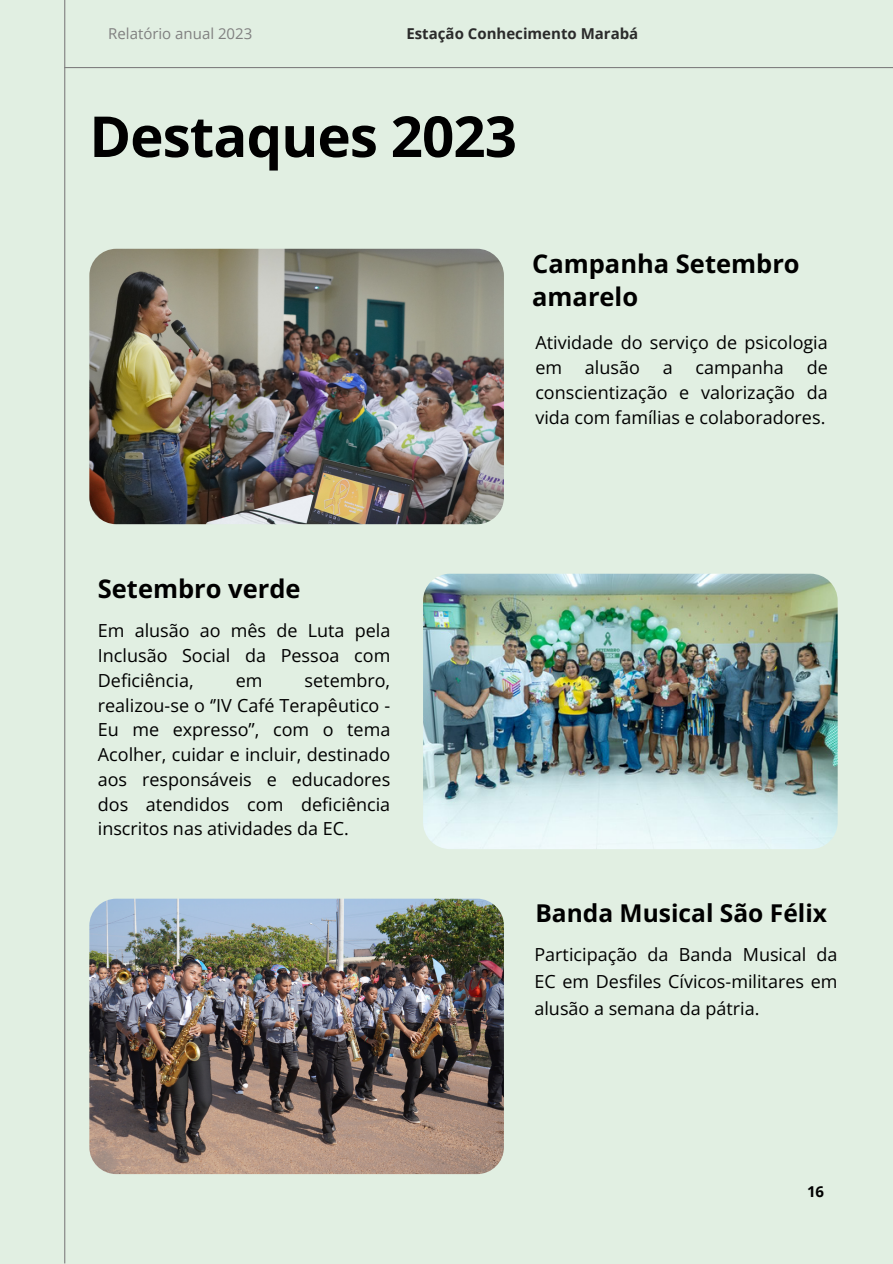
<style>
.page{position:relative;width:893px;height:1264px;background:#fff}
.page>*{position:absolute;margin:0;border:0;box-sizing:border-box;transform-origin:0 0}
.t1{font:700 56.4px "Open Sans";letter-spacing:-.015em;color:#000}
.t2{font:700 25.5px/32.7px "Open Sans";color:#000}
.t3{font:700 24.6px "Open Sans";color:#000}
.t4{font:18px/24.8px "Open Sans";color:#000;text-align:justify}
.t5{font:700 15px "Open Sans";color:#2b2b2b}
.t6{font:15px "Open Sans";color:#808080}
.t7{font:700 15px "Open Sans";color:#000}
</style>
<div class="page">
<div style="left:0;top:0;width:892px;height:1263px;background:#e1efe2"></div>
<img style="left:89px;top:249px;width:414px;height:275px;border-radius:27px">
<img style="left:423px;top:573px;width:414px;height:276px;border-radius:27px">
<img style="left:89px;top:898px;width:414px;height:276px;border-radius:27px">
<hr style="left:64px;top:0;width:1px;height:1263px;background:#808080">
<hr style="left:64px;top:67px;width:828px;height:1px;background:#808080">
<p class="t6" style="left:108px;top:23px;width:146px">Relatório anual 2023</p>
<h3 class="t5" style="left:406px;top:23px;width:233px">Estação Conhecimento Marabá</h3>
<p class="t1" style="left:89px;top:97px;width:429px">Destaques 2023</p>
<h3 class="t2" style="left:532px;top:247px;width:269px">Campanha Setembro amarelo</h3>
<p class="t4" style="left:535px;top:330px;width:294px">Atividade do serviço de psicologia em</p>
<p class="t4" style="left:535px;top:355px;width:294px;text-indent:271px">de conscientização e valorização da vida com famílias e colaboradores.</p>
<p class="t4" style="left:585px;top:355px;width:56px">alusão</p>
<p class="t4" style="left:662px;top:355px;width:11px">a</p>
<p class="t4" style="left:695px;top:355px;width:90px">campanha</p>
<h2 class="t2" style="left:98px;top:572px;width:204px">Setembro verde</h2>
<p class="t4" style="left:98px;top:618px;width:294px">Em alusão ao mês de Luta pela Inclusão Social da Pessoa com Deficiência,</p>
<p class="t4" style="left:98px;top:667px;width:294px;text-indent:207px">setembro, realizou-se o ‘’IV Café Terapêutico - Eu me expresso”, com o tema Acolher, cuidar e incluir, destinado aos responsáveis e educadores dos atendidos com deficiência inscritos nas atividades da EC.</p>
<p class="t4" style="left:236px;top:667px;width:28px">em</p>
<h3 class="t3" style="left:535px;top:895px;width:293px">Banda Musical São Félix</h3>
<h2 class="t4" style="left:534px;top:940px;width:304px;line-height:27px">Participação da Banda Musical da EC em Desfiles Cívicos-militares em alusão a semana da pátria.</h2>
<h2 class="t7" style="left:807px;top:1180px;width:19px">16</h2>
</div>
